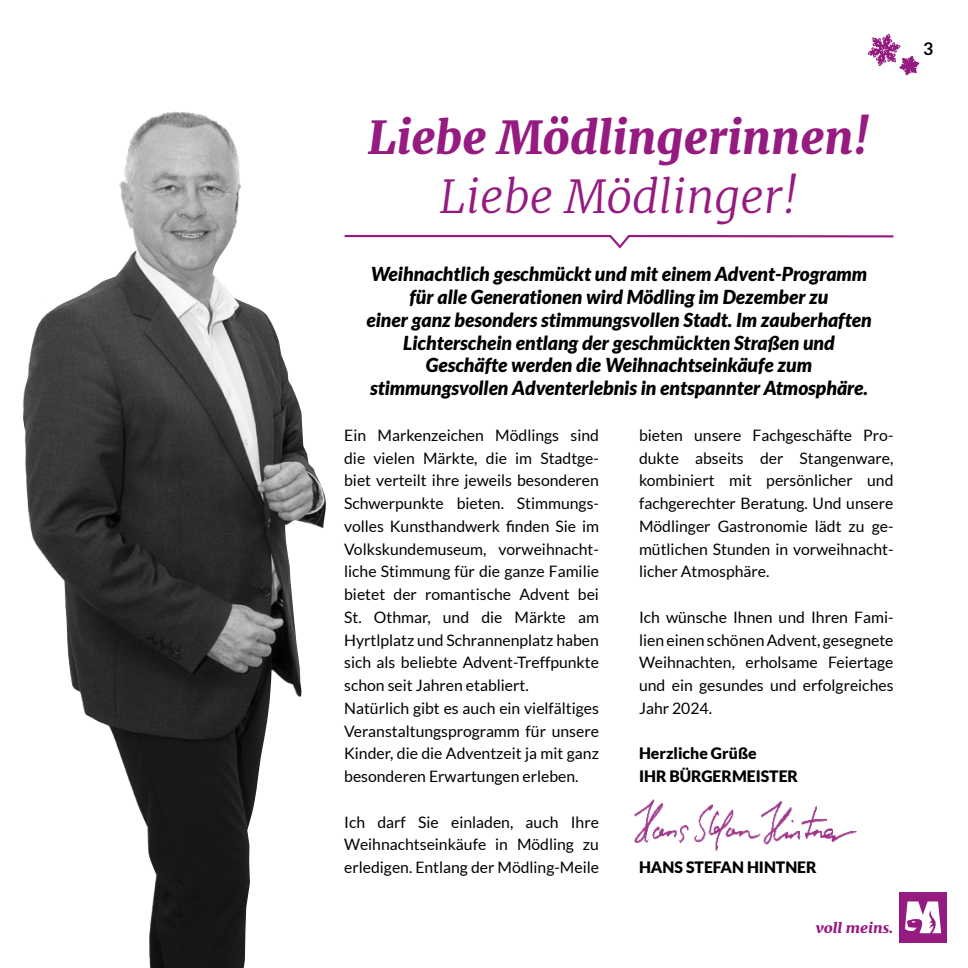
<style>
.page{position:relative;width:968px;height:968px;background:#fff}
.page>*{position:absolute;margin:0;border:0;box-sizing:border-box;transform-origin:0 0}
.t1{font:italic 900 45.85px "Merriweather";color:#951b81}
.t2{font:italic 300 45.85px "Merriweather";color:#951b81}
.t3{font:italic 900 19.25px/22.8px "Lato";color:#000;text-align:center}
.t4{font:700 17.5px "Lato";color:#000}
.t5{font:15.75px/22.8px "Lato";color:#000;text-align:justify}
.t6{font:900 15.75px/22.8px "Lato";color:#000}
.t7{font:italic 900 14px "Merriweather";color:#951b81;scale:1.08 1}
</style>
<div class="page">
<div style="left:899px;top:892px;width:47px;height:50px;background:#951b81"></div>
<svg style="left:905px;top:901px;width:36px;height:32px"></svg>
<svg style="left:867px;top:33px;width:51px;height:43px"></svg>
<img style="left:22px;top:111px;width:304px;height:856px">
<img style="left:634px;top:799px;width:223px;height:52px">
<svg style="left:344px;top:235px;width:550px;height:14px"></svg>
<h1 class="t1" style="left:368px;top:106px;width:503px">Liebe Mödlingerinnen!</h1>
<h1 class="t2" style="left:439px;top:164px;width:360px">Liebe Mödlinger!</h1>
<p class="t3" style="left:366px;top:263px;width:506px">Weihnachtlich geschmückt und mit einem Advent-Programm für alle Generationen wird Mödling im Dezember zu<br>einer ganz besonders stimmungsvollen Stadt. Im zauberhaften Lichterschein entlang der geschmückten Straßen und Geschäfte werden die Weihnachtseinkäufe zum stimmungsvollen Adventerlebnis in entspannter Atmosphäre.</p>
<p class="t5" style="left:344px;top:423px;width:256px;text-align:left">Ein Markenzeichen Mödlings sind die vielen Märkte, die im Stadtge&shy;biet verteilt ihre jeweils besonderen Schwerpunkte bieten. Stimmungs&shy;volles Kunsthandwerk finden Sie im Volkskundemuseum, vorweihnacht&shy;liche Stimmung für die ganze Familie bietet der romantische Advent bei St. Othmar, und die Märkte am Hyrtlplatz und Schrannenplatz haben sich als beliebte Advent-Treffpunkte schon seit Jahren etabliert.<br>Natürlich gibt es auch ein vielfältiges Veranstaltungsprogramm für unsere Kinder, die die Adventzeit ja mit ganz besonderen Erwartungen erleben.</p>
<p class="t5" style="left:344px;top:810px;width:256px">Ich darf Sie einladen, auch Ihre Weihnachtseinkäufe in Mödling zu erledigen. Entlang der Mödling-Meile</p>
<p class="t5" style="left:639px;top:423px;width:256px">bieten unsere Fachgeschäfte Pro&shy;dukte abseits der Stangenware, kombiniert mit persönlicher und fachgerechter Beratung. Und unsere Mödlinger Gastronomie lädt zu ge&shy;mütlichen Stunden in vorweihnacht&shy;licher Atmosphäre.</p>
<p class="t5" style="left:639px;top:605px;width:256px">Ich wünsche Ihnen und Ihren Fami&shy;lien einen schönen Advent, gesegnete Weihnachten, erholsame Feiertage und ein gesundes und erfolgreiches Jahr 2024.</p>
<p class="t6" style="left:639px;top:741px;width:160px">Herzliche Grüße<br>IHR BÜRGERMEISTER</p>
<p class="t6" style="left:639px;top:855px;width:179px">HANS STEFAN HINTNER</p>
<p class="t7" style="left:815px;top:917px;width:73px">voll meins.</p>
<p class="t4" style="left:923px;top:38px;width:12px">3</p>
</div>
